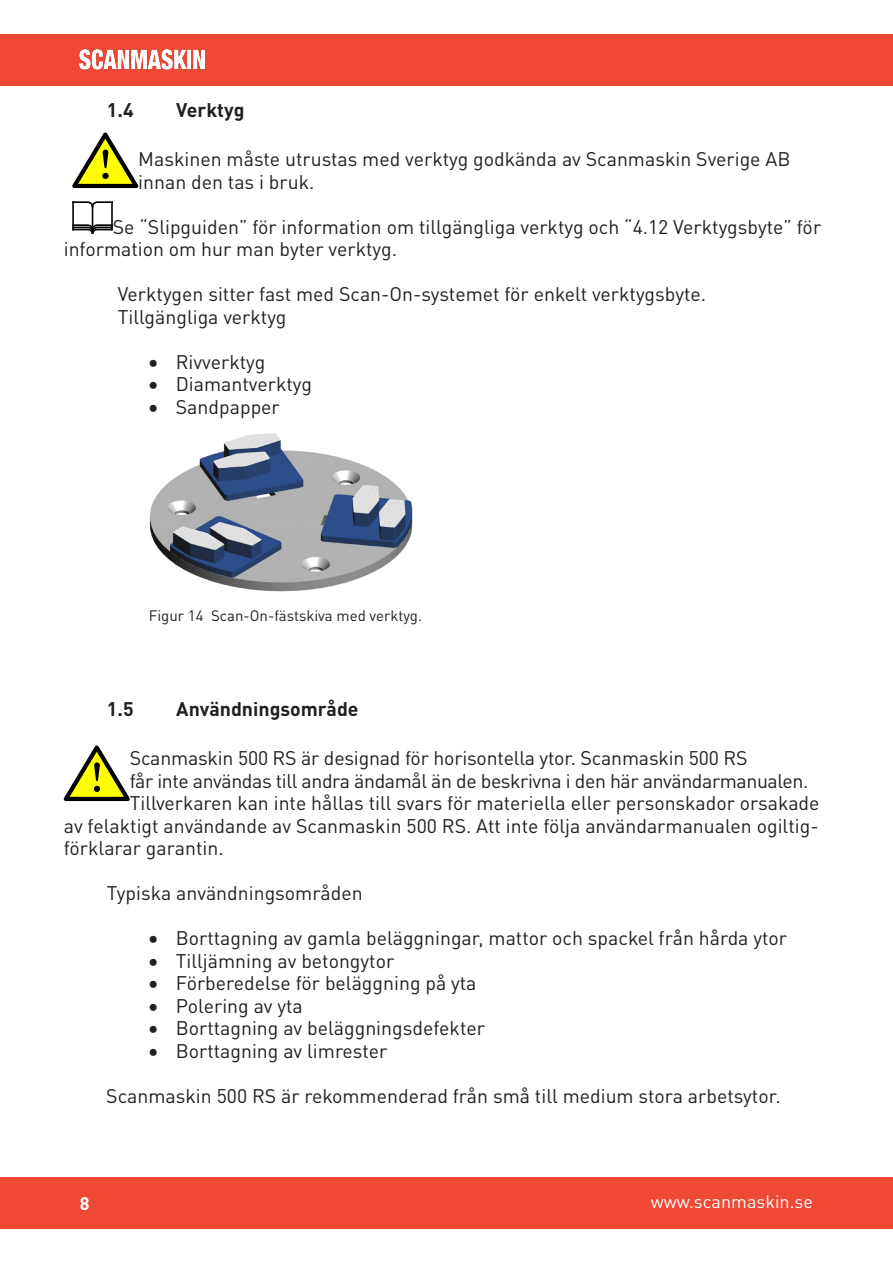
<style>
.page{position:relative;width:893px;height:1263px;background:#fff}
.page>*{position:absolute;margin:0;border:0;box-sizing:border-box;transform-origin:0 0}
.t1{font:19.5px/22.5px "DIN Pro";color:#231f20}
.t2{font:19.5px "DIN Pro";letter-spacing:-.02em;color:#231f20}
.t3{font:700 19.5px "DIN Pro";color:#231f20}
.t4{font:18px "DIN Pro";color:#fff}
.t5{font:700 18px "DIN Pro";color:#fff}
.t6{font:15px "DIN Pro";color:#231f20}
</style>
<div class="page">
<svg style="left:72px;top:133px;width:66px;height:55px"></svg>
<svg style="left:72px;top:201px;width:41px;height:33px"></svg>
<svg style="left:64px;top:745px;width:66px;height:56px"></svg>
<img style="left:149px;top:433px;width:264px;height:158px">
<div style="left:0;top:34px;width:893px;height:51px;background:#ef4835"></div>
<div style="left:0;top:1178px;width:893px;height:51px;background:#ef4835"></div>
<img style="left:80px;top:50px;width:124px;height:19px">
<p class="t3" style="left:107px;top:95px;width:28px">1.4</p>
<p class="t3" style="left:176px;top:95px;width:70px">Verktyg</p>
<p class="t1" style="left:138px;top:146px;width:654px">Maskinen måste utrustas med verktyg godkända av Scanmaskin Sverige AB innan den tas i bruk.</p>
<p class="t1" style="left:64px;top:214px;width:759px;text-indent:49px">Se “Slipguiden” för information om tillgängliga verktyg och “4.12 Verktygsbyte” för information om hur man byter verktyg.</p>
<p class="t1" style="left:118px;top:281px;width:590px">Verktygen sitter fast med Scan-On-systemet för enkelt verktygsbyte.</p>
<p class="t1" style="left:118px;top:304px;width:170px">Tillgängliga verktyg</p>
<p class="t1" style="left:149px;top:349px;width:118px">• Rivverktyg</p>
<p class="t1" style="left:149px;top:371px;width:165px">• Diamantverktyg</p>
<p class="t1" style="left:149px;top:394px;width:132px">• Sandpapper</p>
<p class="t6" style="left:149px;top:604px;width:275px">Figur 14 Scan-On-fästskiva med verktyg.</p>
<p class="t3" style="left:107px;top:693px;width:28px">1.5</p>
<p class="t3" style="left:176px;top:693px;width:184px">Användningsområde</p>
<p class="t1" style="left:130px;top:745px;width:619px">Scanmaskin 500 RS är designad för horisontella ytor. Scanmaskin 500 RS</p>
<p class="t2" style="left:130px;top:765px;width:680px">får inte användas till andra ändamål än de beskrivna i den här användarmanualen.</p>
<p class="t1" style="left:130px;top:790px;width:691px">Tillverkaren kan inte hållas till svars för materiella eller personskador orsakade</p>
<p class="t1" style="left:64px;top:812px;width:756px">av felaktigt användande av Scanmaskin 500 RS. Att inte följa användarmanualen ogiltig-</p>
<p class="t1" style="left:64px;top:835px;width:161px">förklarar garantin.</p>
<p class="t1" style="left:107px;top:880px;width:257px">Typiska användningsområden</p>
<p class="t1" style="left:149px;top:925px;width:640px">• Borttagning av gamla beläggningar, mattor och spackel från hårda ytor</p>
<p class="t1" style="left:149px;top:947px;width:247px">• Tilljämning av betongytor</p>
<p class="t1" style="left:149px;top:970px;width:329px">• Förberedelse för beläggning på yta</p>
<p class="t1" style="left:149px;top:992px;width:156px">• Polering av yta</p>
<p class="t1" style="left:149px;top:1015px;width:338px">• Borttagning av beläggningsdefekter</p>
<p class="t1" style="left:149px;top:1037px;width:240px">• Borttagning av limrester</p>
<p class="t1" style="left:106px;top:1082px;width:676px">Scanmaskin 500 RS är rekommenderad från små till medium stora arbetsytor.</p>
<p class="t5" style="left:80px;top:1189px;width:11px">8</p>
<p class="t4" style="left:651px;top:1187px;width:164px">www.scanmaskin.se</p>
</div>
